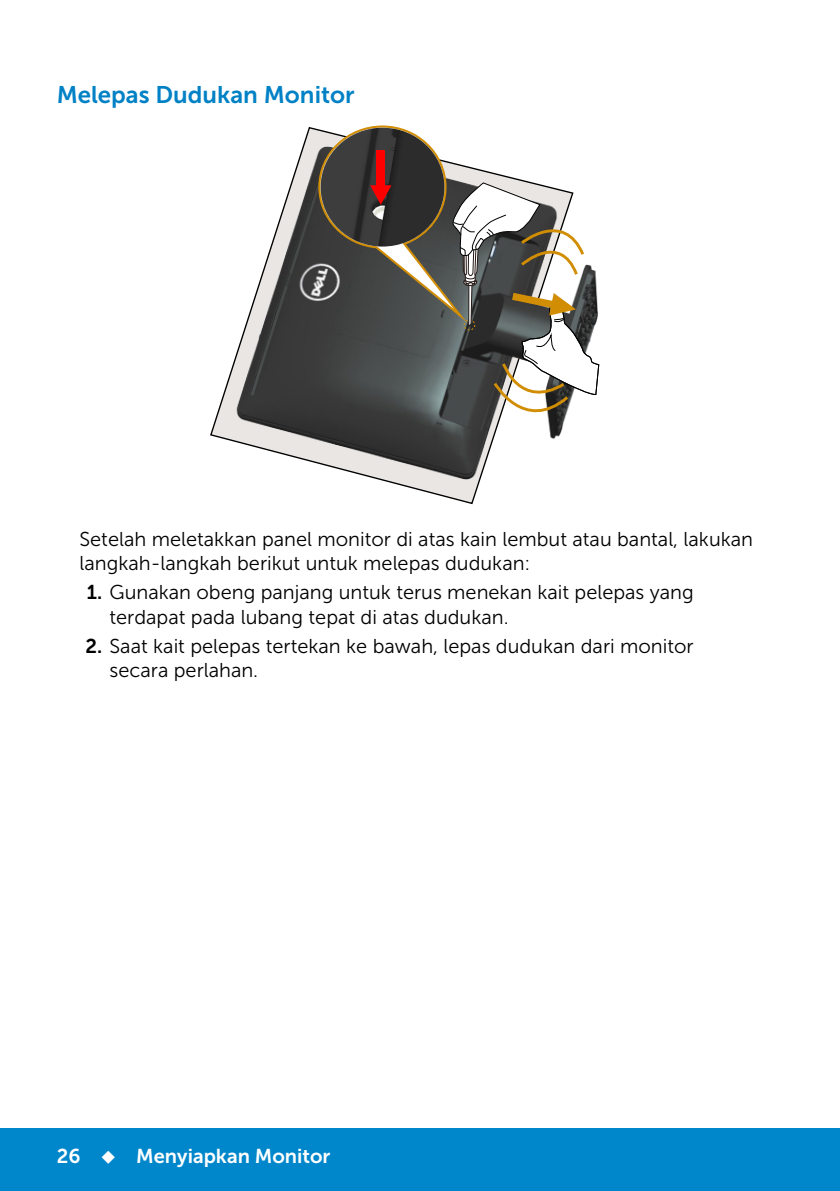
<style>
.page{position:relative;width:840px;height:1191px;background:#fff}
.page>*{position:absolute;margin:0;border:0;box-sizing:border-box;transform-origin:0 0}
.t1{font:24px "Museo Sans For Dell 700";color:#0081c6}
.t2{font:20px/24px "Museo Sans For Dell 300";color:#000}
.t3{font:20px "Museo Sans For Dell 700";color:#fff}
.s1{font-family:"Museo Sans For Dell 700"}
</style>
<div class="page">
<div style="left:0;top:1128px;width:839px;height:63px;background:#0087cb"></div>
<svg style="left:210px;top:127px;width:268px;height:378px"></svg>
<img style="left:233px;top:145px;width:367px;height:342px">
<svg style="left:317px;top:125px;width:281px;height:309px"></svg>
<p class="t1" style="left:57px;top:81px;width:299px">Melepas Dudukan Monitor</p>
<p class="t2" style="left:79px;top:527px;width:674px">Setelah meletakkan panel monitor di atas kain lembut atau bantal, lakukan langkah-langkah berikut untuk melepas dudukan:</p>
<p class="t2" style="left:109px;top:581px;width:585px;text-indent:-23px"><span class="s1">1.</span> Gunakan obeng panjang untuk terus menekan kait pelepas yang terdapat pada lubang tepat di atas dudukan.</p>
<p class="t2" style="left:109px;top:634px;width:585px;text-indent:-24px"><span class="s1">2.</span> Saat kait pelepas tertekan ke bawah, lepas dudukan dari monitor secara perlahan.</p>
<p class="t3" style="left:57px;top:1144px;width:275px">26 ◆ Menyiapkan Monitor</p>
</div>
